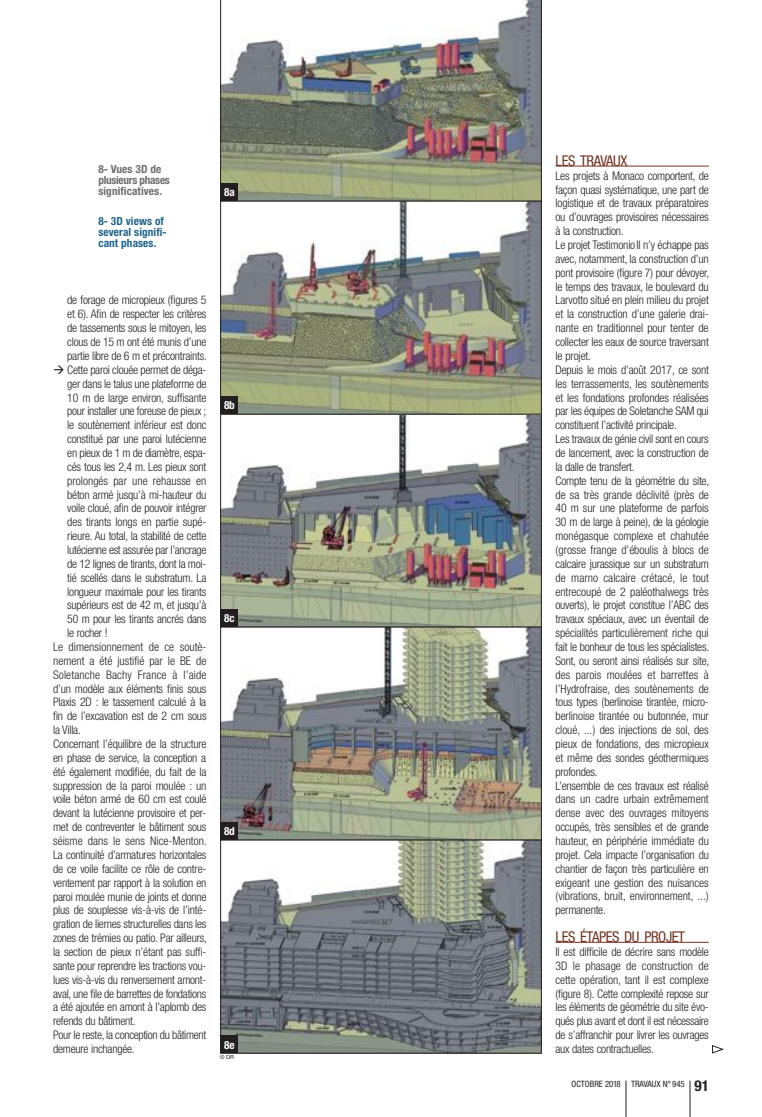
<style>
.page{position:relative;width:762px;height:1117px;background:#fff}
.page>*{position:absolute;margin:0;border:0;box-sizing:border-box;transform-origin:0 0}
.t1{font:condensed 14.88px "Helvetica Neue";letter-spacing:-.03em;color:#723321}
.t2{font:300 condensed 11.88px/13.9px "Helvetica Neue";letter-spacing:-.015em;color:#231f20;text-align:justify}
.t3{font:300 condensed 11.88px "Helvetica Neue";letter-spacing:.01em;color:#231f20}
.t4{font:300 condensed 11.88px "Helvetica Neue";letter-spacing:.005em;color:#231f20}
.t5{font:700 condensed 11.25px/11.2px "Helvetica Neue";letter-spacing:.01em;color:#6c6d70}
.t6{font:700 condensed 11.25px/11.2px "Helvetica Neue";letter-spacing:.01em;color:#1e628a}
.t7{font:700 condensed 11.25px "Helvetica Neue";letter-spacing:-.02em;color:#fff}
.t8{font:condensed 8.75px "Helvetica Neue";color:#231f20}
.t9{font:5.62px "Helvetica Neue";color:#231f20}
.s1{font-weight:700;font-size:15px}
</style>
<div class="page">
<hr style="left:626px;top:1080px;width:1px;height:36px;background:#231f20">
<hr style="left:690px;top:1080px;width:1px;height:36px;background:#231f20">
<hr style="left:555px;top:166px;width:154px;height:1px;background:#723321">
<hr style="left:555px;top:941px;width:154px;height:1px;background:#723321">
<img style="left:220px;top:0;width:322px;height:201px">
<img style="left:222px;top:416px;width:318px;height:209px">
<div style="left:220px;top:414px;width:322px;height:213px;border:1px solid #231f20"></div>
<img style="left:222px;top:203px;width:318px;height:209px">
<div style="left:220px;top:201px;width:322px;height:213px;border:1px solid #231f20"></div>
<img style="left:222px;top:628px;width:318px;height:210px">
<div style="left:220px;top:626px;width:322px;height:214px;border:1px solid #231f20"></div>
<svg style="left:222px;top:841px;width:318px;height:210px;background:#8a8e90"></svg>
<div style="left:220px;top:839px;width:322px;height:214px;border:1px solid #231f20"></div>
<svg style="left:712px;top:1045px;width:11px;height:8px"></svg>
<div style="left:221px;top:183px;width:17px;height:18px;background:#231f20"></div>
<div style="left:221px;top:396px;width:17px;height:18px;background:#231f20"></div>
<div style="left:221px;top:609px;width:17px;height:17px;background:#231f20"></div>
<div style="left:221px;top:821px;width:17px;height:18px;background:#231f20"></div>
<div style="left:221px;top:1035px;width:17px;height:17px;background:#231f20"></div>
<p class="t5" style="left:98px;top:163px;width:73px">8- Vues 3D de plusieurs phases significatives.</p>
<p class="t6" style="left:98px;top:215px;width:70px">8- 3D views of several signifi&shy;cant phases.</p>
<p class="t7" style="left:224px;top:185px;width:12px">8a</p>
<p class="t2" style="left:67px;top:293px;width:141px">de forage de micropieux (figures 5 et 6). Afin de respecter les critères de tassements sous le mitoyen, les clous de 15 m ont été munis d’une partie libre de 6 m et précontraints.</p>
<p class="t2" style="left:53px;top:362px;width:155px">→ Cette paroi clouée permet de déga-</p>
<p class="t2" style="left:67px;top:376px;width:141px">ger dans le talus une plateforme de</p>
<p class="t2" style="left:67px;top:390px;width:141px">10 m de large environ, suffisante</p>
<p class="t2" style="left:67px;top:404px;width:141px">pour installer une foreuse de pieux ;</p>
<p class="t2" style="left:67px;top:418px;width:141px">le soutènement inférieur est donc</p>
<p class="t2" style="left:67px;top:432px;width:141px">constitué par une paroi lutécienne</p>
<p class="t2" style="left:67px;top:445px;width:141px">en pieux de 1 m de diamètre, espa-</p>
<p class="t2" style="left:67px;top:459px;width:141px">cés tous les 2,4 m. Les pieux sont</p>
<p class="t2" style="left:67px;top:473px;width:141px">prolongés par une rehausse en</p>
<p class="t2" style="left:67px;top:487px;width:141px">béton armé jusqu’à mi-hauteur du</p>
<p class="t2" style="left:67px;top:501px;width:141px">voile cloué, afin de pouvoir intégrer</p>
<p class="t2" style="left:67px;top:515px;width:141px">des tirants longs en partie supé-</p>
<p class="t2" style="left:67px;top:528px;width:141px">rieure. Au total, la stabilité de cette</p>
<p class="t2" style="left:67px;top:542px;width:141px">lutécienne est assurée par l’ancrage</p>
<p class="t2" style="left:67px;top:556px;width:141px">de 12 lignes de tirants, dont la moi-</p>
<p class="t2" style="left:67px;top:570px;width:141px">tié scellés dans le substratum. La</p>
<p class="t2" style="left:67px;top:584px;width:141px">longueur maximale pour les tirants</p>
<p class="t2" style="left:67px;top:598px;width:141px">supérieurs est de 42 m, et jusqu’à</p>
<p class="t2" style="left:67px;top:612px;width:141px">50 m pour les tirants ancrés dans</p>
<p class="t2" style="left:67px;top:625px;width:42px">le rocher !</p>
<p class="t4" style="left:53px;top:640px;width:155px">Le dimensionnement de ce soutè-</p>
<p class="t2" style="left:53px;top:653px;width:155px">nement a été justifié par le BE de</p>
<p class="t3" style="left:53px;top:667px;width:155px">Soletanche Bachy France à l’aide</p>
<p class="t2" style="left:53px;top:681px;width:155px">d’un modèle aux éléments finis sous</p>
<p class="t2" style="left:53px;top:695px;width:155px">Plaxis 2D : le tassement calculé à la</p>
<p class="t2" style="left:53px;top:709px;width:155px">fin de l’excavation est de 2 cm sous</p>
<p class="t2" style="left:53px;top:722px;width:29px">la Villa.</p>
<p class="t2" style="left:53px;top:736px;width:155px">Concernant l’équilibre de la structure</p>
<p class="t2" style="left:53px;top:750px;width:155px">en phase de service, la conception a</p>
<p class="t2" style="left:53px;top:764px;width:155px">été également modifiée, du fait de la</p>
<p class="t2" style="left:53px;top:778px;width:155px">suppression de la paroi moulée : un</p>
<p class="t2" style="left:53px;top:792px;width:155px">voile béton armé de 60 cm est coulé</p>
<p class="t2" style="left:53px;top:805px;width:155px">devant la lutécienne provisoire et per-</p>
<p class="t2" style="left:53px;top:819px;width:155px">met de contreventer le bâtiment sous</p>
<p class="t2" style="left:53px;top:833px;width:155px">séisme dans le sens Nice-Menton.</p>
<p class="t2" style="left:53px;top:847px;width:155px">La continuité d’armatures horizontales</p>
<p class="t2" style="left:53px;top:861px;width:155px">de ce voile facilite ce rôle de contre-</p>
<p class="t2" style="left:53px;top:875px;width:155px">ventement par rapport à la solution en</p>
<p class="t2" style="left:53px;top:889px;width:155px">paroi moulée munie de joints et donne</p>
<p class="t2" style="left:53px;top:902px;width:155px">plus de souplesse vis-à-vis de l’inté-</p>
<p class="t2" style="left:53px;top:916px;width:155px">gration de liernes structurelles dans les</p>
<p class="t2" style="left:53px;top:930px;width:155px">zones de trémies ou patio. Par ailleurs,</p>
<p class="t2" style="left:53px;top:944px;width:155px">la section de pieux n’étant pas suffi-</p>
<p class="t2" style="left:53px;top:958px;width:155px">sante pour reprendre les tractions vou-</p>
<p class="t2" style="left:53px;top:972px;width:155px">lues vis-à-vis du renversement amont-</p>
<p class="t2" style="left:53px;top:986px;width:155px">aval, une file de barrettes de fondations</p>
<p class="t2" style="left:53px;top:999px;width:155px">a été ajoutée en amont à l’aplomb des</p>
<p class="t2" style="left:53px;top:1013px;width:84px">refends du bâtiment.</p>
<p class="t2" style="left:53px;top:1027px;width:155px">Pour le reste, la conception du bâtiment</p>
<p class="t2" style="left:53px;top:1041px;width:83px">demeure inchangée.</p>
<p class="t7" style="left:224px;top:398px;width:12px">8b</p>
<p class="t7" style="left:224px;top:611px;width:12px">8c</p>
<p class="t7" style="left:224px;top:824px;width:12px">8d</p>
<p class="t7" style="left:224px;top:1037px;width:12px">8e</p>
<p class="t9" style="left:220px;top:1053px;width:15px">© DR</p>
<p class="t1" style="left:555px;top:152px;width:73px">LES TRAVAUX</p>
<p class="t2" style="left:555px;top:168px;width:155px;text-align:left">Les projets à Monaco comportent, de façon quasi systématique, une part de logistique et de travaux préparatoires ou d’ouvrages provisoires nécessaires à la construction.<br>Le projet TestimonioII n’y échappe pas avec, notamment, la construction d’un pont provisoire (figure 7) pour dévoyer, le temps des travaux, le boulevard du Larvotto situé en plein milieu du projet et la construction d’une galerie drai&shy;nante en traditionnel pour tenter de collecter les eaux de source traversant le projet.<br>Depuis le mois d’août 2017, ce sont les terrassements, les soutènements et les fondations profondes réalisées par les équipes de Soletanche SAM qui constituent l’activité principale.<br>Les travaux de génie civil sont en cours de lancement, avec la construction de la dalle de transfert.<br>Compte tenu de la géométrie du site, de sa très grande déclivité (près de 40 m sur une plateforme de parfois 30 m de large à peine), de la géologie monégasque complexe et chahutée (grosse frange d’éboulis à blocs de calcaire jurassique sur un substratum de marno calcaire crétacé, le tout entrecoupé de 2 paléothalwegs très ouverts), le projet constitue l’ABC des travaux spéciaux, avec un éventail de spécialités particulièrement riche qui fait le bonheur de tous les spécialistes.<br>Sont, ou seront ainsi réalisés sur site, des parois moulées et barrettes à l’Hydrofraise, des soutènements de tous types (berlinoise tirantée, micro&shy;berlinoise tirantée ou butonnée, mur cloué, ...) des injections de sol, des pieux de fondations, des micropieux et même des sondes géothermiques profondes.<br>L’ensemble de ces travaux est réalisé dans un cadre urbain extrêmement dense avec des ouvrages mitoyens occupés, très sensibles et de grande hauteur, en périphérie immédiate du projet. Cela impacte l’organisation du chantier de façon très particulière en exigeant une gestion des nuisances (vibrations, bruit, environnement, ...) permanente.</p>
<p class="t1" style="left:555px;top:928px;width:131px">LES ÉTAPES DU PROJET</p>
<p class="t2" style="left:555px;top:944px;width:155px">Il est difficile de décrire sans modèle 3D le phasage de construction de cette opération, tant il est complexe (figure 8). Cette complexité repose sur les éléments de géométrie du site évo&shy;qués plus avant et dont il est nécessaire de s’affranchir pour livrer les ouvrages aux dates contractuelles.</p>
<p class="t8" style="left:571px;top:1078px;width:139px">OCTOBRE 2018 TRAVAUX N° 945 <span class="s1">91</span></p>
</div>
